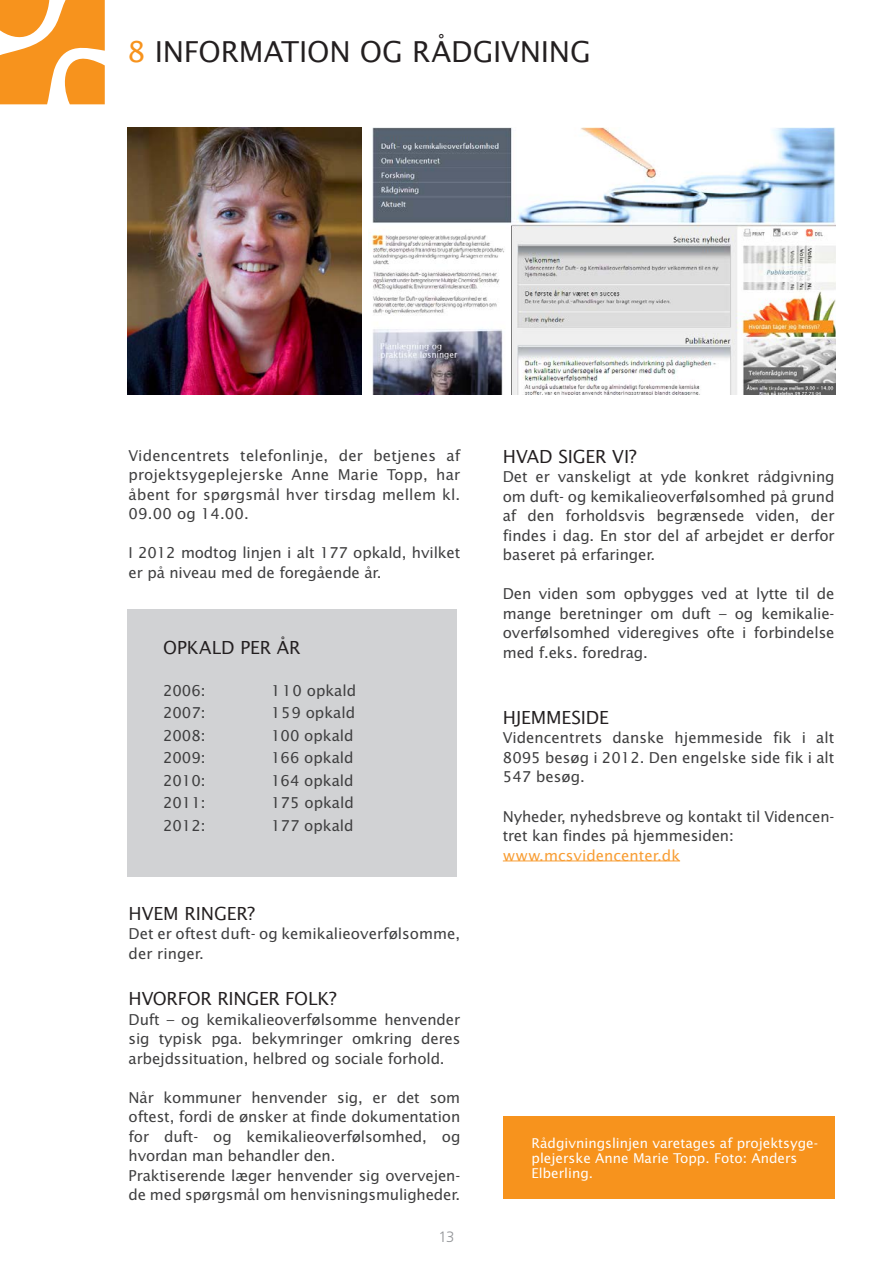
<style>
.page{position:relative;width:893px;height:1263px;background:#fff}
.page>*{position:absolute;margin:0;border:0;box-sizing:border-box;transform-origin:0 0}
.SIDETITEL_kapitaler{font:28.8px "Lucida Sans";letter-spacing:-.005em;color:#231f20}
.SIDETITEL_kapitaler-2{font:18px "Lucida Sans";letter-spacing:-.01em;color:#231f20}
.Brødtekst{font:15px/19.5px "Lucida Sans";letter-spacing:-.01em;color:#3e3e3f;text-align:justify}
.RØD_BRØDtekst{font:15px "Lucida Sans";color:#f89d33}
.t1{font:300 15px "Frutiger";color:#939598}
.HVID_lille_str_8{font:13.5px/15px "Lucida Sans";color:#fff}
.s1{color:#f7931d}
</style>
<div class="page">
<hr style="left:503px;top:860px;width:177px;height:1px;background:#f89d33">
<div style="left:128px;top:609px;width:329px;height:268px;background:#d1d2d4"></div>
<div style="left:503px;top:1116px;width:331px;height:83px;background:#f7931d"></div>
<img style="left:128px;top:128px;width:233px;height:267px">
<svg style="left:0;top:0;width:105px;height:104px"></svg>
<img style="left:369px;top:128px;width:467px;height:267px">
<p class="SIDETITEL_kapitaler" style="left:128px;top:34px;width:465px"><span class="s1">8</span> INFORMATION OG RÅDGIVNING</p>
<p class="Brødtekst" style="left:129px;top:445px;width:333px">Videncentrets telefonlinje, der betjenes af projektsygeplejerske Anne Marie Topp, har åbent for spørgsmål hver tirsdag mellem kl.<br>09.00 og 14.00.</p>
<p class="Brødtekst" style="left:129px;top:542px;width:333px">I 2012 modtog linjen i alt 177 opkald, hvilket er på niveau med de foregående år.</p>
<p class="SIDETITEL_kapitaler-2" style="left:163px;top:636px;width:139px">OPKALD PER ÅR</p>
<p class="Brødtekst" style="left:163px;top:680px;width:44px">2006:</p>
<p class="Brødtekst" style="left:271px;top:680px;width:87px">110 opkald</p>
<p class="Brødtekst" style="left:163px;top:702px;width:44px">2007:</p>
<p class="Brødtekst" style="left:271px;top:702px;width:86px">159 opkald</p>
<p class="Brødtekst" style="left:163px;top:725px;width:44px">2008:</p>
<p class="Brødtekst" style="left:271px;top:725px;width:84px">100 opkald</p>
<p class="Brødtekst" style="left:163px;top:747px;width:44px">2009:</p>
<p class="Brødtekst" style="left:271px;top:747px;width:84px">166 opkald</p>
<p class="Brødtekst" style="left:163px;top:770px;width:44px">2010:</p>
<p class="Brødtekst" style="left:271px;top:770px;width:84px">164 opkald</p>
<p class="Brødtekst" style="left:163px;top:792px;width:44px">2011:</p>
<p class="Brødtekst" style="left:271px;top:792px;width:85px">175 opkald</p>
<p class="Brødtekst" style="left:163px;top:815px;width:44px">2012:</p>
<p class="Brødtekst" style="left:271px;top:815px;width:84px">177 opkald</p>
<p class="SIDETITEL_kapitaler-2" style="left:129px;top:902px;width:128px">HVEM RINGER?</p>
<p class="Brødtekst" style="left:129px;top:923px;width:333px">Det er oftest duft- og kemikalieoverfølsomme, der ringer.</p>
<p class="SIDETITEL_kapitaler-2" style="left:129px;top:987px;width:210px">HVORFOR RINGER FOLK?</p>
<p class="Brødtekst" style="left:129px;top:1009px;width:333px">Duft – og kemikalieoverfølsomme henvender sig typisk pga. bekymringer omkring deres arbejdssituation, helbred og sociale forhold.</p>
<p class="Brødtekst" style="left:129px;top:1087px;width:333px">Når kommuner henvender sig, er det som oftest, fordi de ønsker at finde dokumentation for duft- og kemikalieoverfølsomhed, og hvordan man behandler den.</p>
<p class="Brødtekst" style="left:129px;top:1165px;width:333px">Praktiserende læger henvender sig overvejen&shy;de med spørgsmål om henvisningsmuligheder.</p>
<p class="t1" style="left:438px;top:1228px;width:17px">13</p>
<p class="SIDETITEL_kapitaler-2" style="left:503px;top:445px;width:135px">HVAD SIGER VI?</p>
<p class="Brødtekst" style="left:503px;top:467px;width:333px">Det er vanskeligt at yde konkret rådgivning om duft- og kemikalieoverfølsomhed på grund af den forholdsvis begrænsede viden, der findes i dag. En stor del af arbejdet er derfor baseret på erfaringer.</p>
<p class="Brødtekst" style="left:503px;top:584px;width:333px">Den viden som opbygges ved at lytte til de mange beretninger om duft – og kemikalie&shy;overfølsomhed videregives ofte i forbindelse med f.eks. foredrag.</p>
<p class="SIDETITEL_kapitaler-2" style="left:503px;top:706px;width:108px">HJEMMESIDE</p>
<p class="Brødtekst" style="left:503px;top:728px;width:333px">Videncentrets danske hjemmeside fik i alt 8095 besøg i 2012. Den engelske side fik i alt 547 besøg.</p>
<p class="Brødtekst" style="left:503px;top:806px;width:333px">Nyheder, nyhedsbreve og kontakt til Videncen&shy;tret kan findes på hjemmesiden:</p>
<p class="RØD_BRØDtekst" style="left:503px;top:846px;width:179px">www.mcsvidencenter.dk</p>
<p class="HVID_lille_str_8" style="left:531px;top:1135px;width:288px">Rådgivningslinjen varetages af projektsyge&shy;plejerske Anne Marie Topp. Foto: Anders<br>Elberling.</p>
</div>
